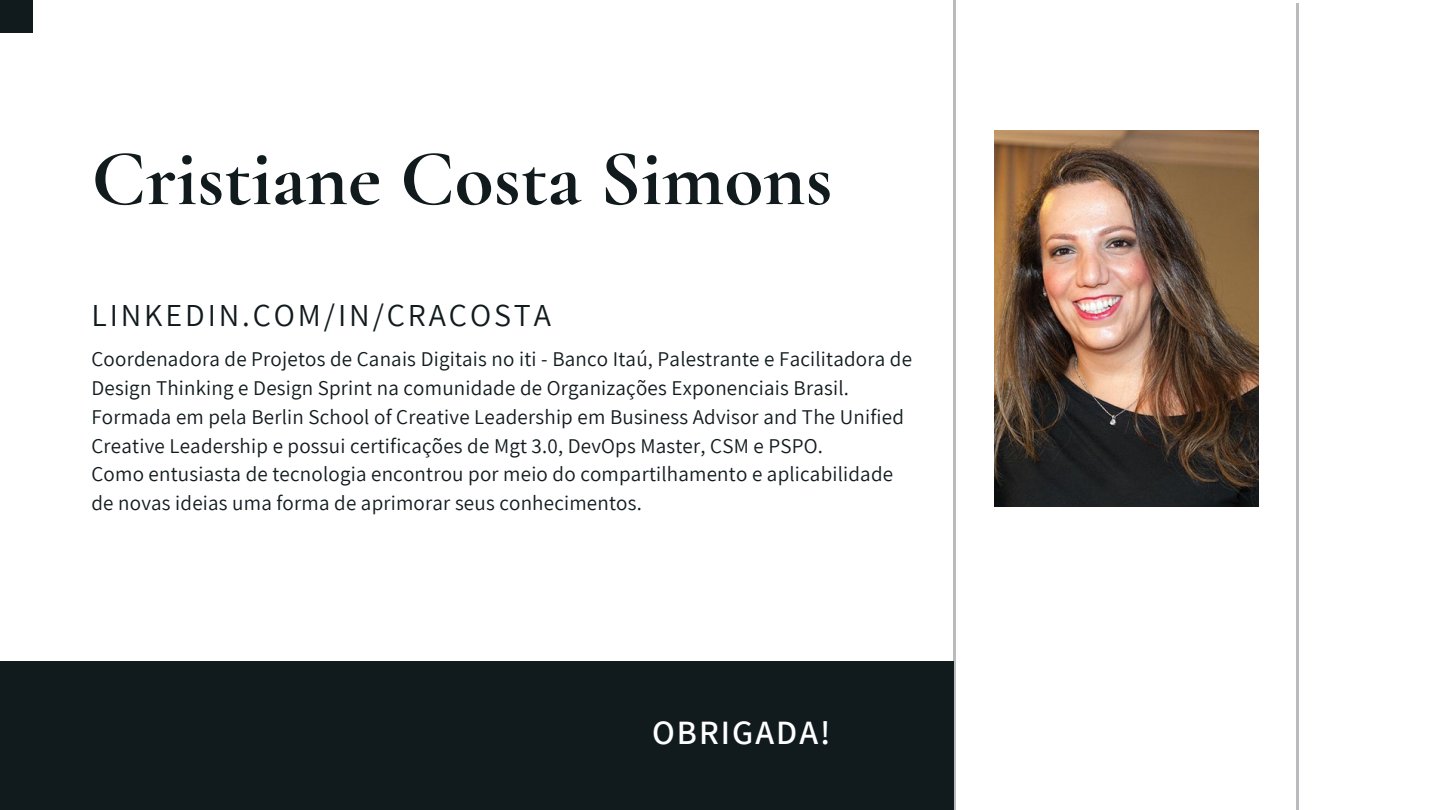
<style>
.page{position:relative;width:1440px;height:810px;background:#fff}
.page>*{position:absolute;margin:0;border:0;box-sizing:border-box;transform-origin:0 0}
.t1{font:700 80px "Cormorant Garamond";color:#111b1e}
.t2{font:600 34px "Assistant";letter-spacing:.06em;color:#fff}
.t3{font:32px "Assistant";letter-spacing:.09em;color:#111b1e}
.t4{font:21px/28.8px "Assistant";letter-spacing:.01em;color:#111b1e}
</style>
<div class="page">
<hr style="left:1296px;top:3px;width:2px;height:807px;background:#111b1e">
<hr style="left:954px;top:0;width:2px;height:810px;background:#111b1e">
<img style="left:994px;top:131px;width:265px;height:375px">
<div style="left:0;top:661px;width:953px;height:149px;background:#111b1e"></div>
<div style="left:0;top:0;width:33px;height:33px;background:#111b1e"></div>
<h1 class="t1" style="left:91px;top:130px;width:743px">Cristiane Costa Simons</h1>
<h3 class="t3" style="left:91px;top:294px;width:461px">LINKEDIN.COM/IN/CRACOSTA</h3>
<p class="t4" style="left:91px;top:344px;width:822px">Coordenadora de Projetos de Canais Digitais no iti - Banco Itaú, Palestrante e Facilitadora de Design Thinking e Design Sprint na comunidade de Organizações Exponenciais Brasil.<br>Formada em pela Berlin School of Creative Leadership em Business Advisor and The Unified Creative Leadership e possui certificações de Mgt 3.0, DevOps Master, CSM e PSPO.<br>Como entusiasta de tecnologia encontrou por meio do compartilhamento e aplicabilidade de novas ideias uma forma de aprimorar seus conhecimentos.</p>
<h2 class="t2" style="left:652px;top:709px;width:180px">OBRIGADA!</h2>
</div>
